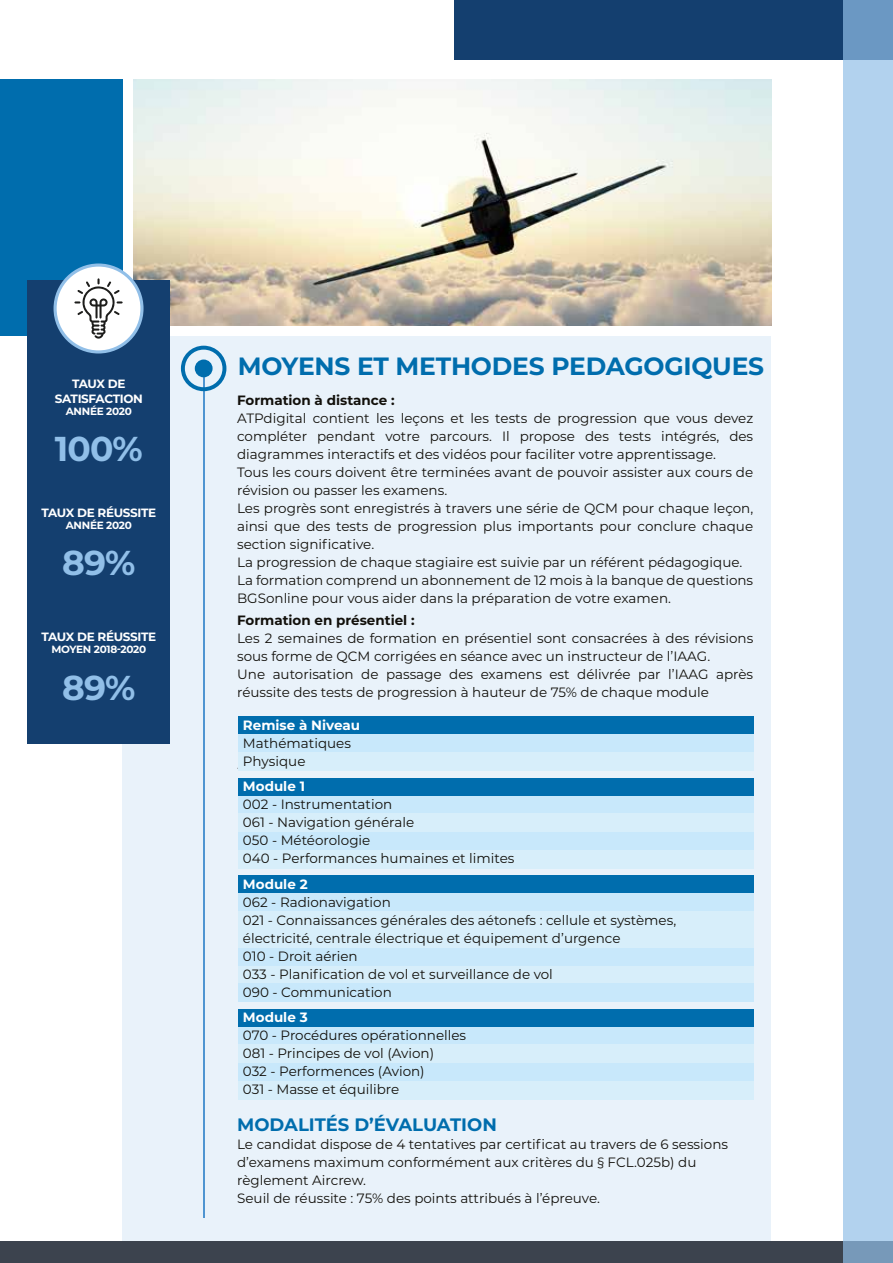
<style>
.page{position:relative;width:893px;height:1263px;background:#fff}
.page>*{position:absolute;margin:0;border:0;box-sizing:border-box;transform-origin:0 0}
.t1{font:700 34.5px "Montserrat";letter-spacing:-.025em;color:#91bfe8}
.t2{font:700 25.05px "Montserrat";letter-spacing:-.01em;color:#006dad}
.t3{font:700 18px "Montserrat";color:#006dad}
.t4{font:13.5px/18px "Montserrat";color:#12100b}
.t5{font:700 13.5px "Montserrat";color:#12100b}
.t6{font:700 13.5px "Montserrat";color:#fff}
.t7{font:700 12px/15px "Montserrat";letter-spacing:-.025em;color:#fff;text-align:center}
.t8{font:700 10.5px "Montserrat";letter-spacing:-.03em;color:#fff}
</style>
<div class="page">
<div style="left:455px;top:0;width:438px;height:59px;background:#143f6f"></div>
<div style="left:123px;top:336px;width:648px;height:905px;background:#e9f2fa"></div>
<div style="left:0;top:80px;width:123px;height:256px;background:#006dad"></div>
<div style="left:0;top:1241px;width:893px;height:22px;background:#3c434e"></div>
<div style="left:843px;top:0;width:50px;height:1263px;background:#b2d2ee"></div>
<hr style="left:203px;top:365px;width:2px;height:853px;background:#4f95d1">
<svg style="left:181px;top:346px;width:45px;height:45px"></svg>
<div style="left:195px;top:359px;width:18px;height:18px;background:#006dad;border-radius:50%"></div>
<img style="left:134px;top:80px;width:637px;height:246px">
<div style="left:27px;top:280px;width:143px;height:463px;background:#143f6f"></div>
<div style="left:55px;top:265px;width:87px;height:87px;background:#fff;border-radius:50%"></div>
<div style="left:54px;top:263px;width:90px;height:90px;border:3px solid #91bfe8;border-radius:50%"></div>
<svg style="left:74px;top:278px;width:49px;height:61px"></svg>
<div style="left:238px;top:1063px;width:515px;height:18px;background:#c8e8fb"></div>
<div style="left:238px;top:1081px;width:515px;height:18px;background:#d7eefa"></div>
<div style="left:238px;top:1026px;width:515px;height:19px;background:#c8e8fb"></div>
<div style="left:238px;top:1045px;width:515px;height:18px;background:#d7eefa"></div>
<div style="left:238px;top:1009px;width:515px;height:17px;background:#006dad"></div>
<div style="left:238px;top:965px;width:515px;height:18px;background:#d7eefa"></div>
<div style="left:238px;top:983px;width:515px;height:19px;background:#c8e8fb"></div>
<div style="left:238px;top:947px;width:515px;height:18px;background:#c8e8fb"></div>
<div style="left:238px;top:893px;width:515px;height:18px;background:#c8e8fb"></div>
<div style="left:238px;top:911px;width:515px;height:36px;background:#d7eefa"></div>
<div style="left:238px;top:875px;width:515px;height:18px;background:#006dad"></div>
<div style="left:238px;top:832px;width:515px;height:18px;background:#c8e8fb"></div>
<div style="left:238px;top:850px;width:515px;height:18px;background:#d7eefa"></div>
<div style="left:238px;top:795px;width:515px;height:19px;background:#c8e8fb"></div>
<div style="left:238px;top:814px;width:515px;height:18px;background:#d7eefa"></div>
<div style="left:238px;top:778px;width:515px;height:17px;background:#006dad"></div>
<div style="left:238px;top:734px;width:515px;height:18px;background:#c8e8fb"></div>
<div style="left:238px;top:752px;width:515px;height:19px;background:#d7eefa"></div>
<div style="left:238px;top:716px;width:515px;height:18px;background:#006dad"></div>
<p class="t7" style="left:55px;top:375px;width:90px">TAUX DE<br>SATISFACTION</p>
<p class="t8" style="left:66px;top:403px;width:68px">ANNÉE 2020</p>
<h1 class="t1" style="left:55px;top:424px;width:89px">100%</h1>
<p class="t7" style="left:41px;top:504px;width:116px">TAUX DE RÉUSSITE</p>
<p class="t8" style="left:66px;top:517px;width:68px">ANNÉE 2020</p>
<h1 class="t1" style="left:62px;top:538px;width:75px">89%</h1>
<p class="t7" style="left:41px;top:629px;width:116px">TAUX DE RÉUSSITE</p>
<p class="t8" style="left:51px;top:642px;width:96px">MOYEN 2018-2020</p>
<h1 class="t1" style="left:62px;top:662px;width:75px">89%</h1>
<h2 class="t2" style="left:238px;top:348px;width:528px">MOYENS ET METHODES PEDAGOGIQUES</h2>
<p class="t5" style="left:237px;top:390px;width:159px">Formation à distance :</p>
<p class="t4" style="left:237px;top:408px;width:518px">ATPdigital contient les leçons et les tests de progression que vous devez compléter pendant votre parcours. Il propose des tests intégrés, des diagrammes interactifs et des vidéos pour faciliter votre apprentissage.<br>Tous les cours doivent être terminées avant de pouvoir assister aux cours de révision ou passer les examens.<br>Les progrès sont enregistrés à travers une série de QCM pour chaque leçon, ainsi que des tests de progression plus importants pour conclure chaque section significative.<br>La progression de chaque stagiaire est suivie par un référent pédagogique.<br>La formation comprend un abonnement de 12 mois à la banque de questions BGSonline pour vous aider dans la préparation de votre examen.</p>
<p class="t5" style="left:237px;top:611px;width:179px">Formation en présentiel :</p>
<p class="t4" style="left:237px;top:629px;width:518px">Les 2 semaines de formation en présentiel sont consacrées à des révisions sous forme de QCM corrigées en séance avec un instructeur de l’IAAG.<br>Une autorisation de passage des examens est délivrée par l’IAAG après réussite des tests de progression à hauteur de 75% de chaque module</p>
<p class="t6" style="left:243px;top:715px;width:119px">Remise à Niveau</p>
<p class="t4" style="left:243px;top:734px;width:110px">Mathématiques<br>Physique</p>
<p class="t6" style="left:243px;top:777px;width:64px">Module 1</p>
<p class="t4" style="left:243px;top:795px;width:273px">002 - Instrumentation<br>061 - Navigation générale<br>050 - Météorologie<br>040 - Performances humaines et limites</p>
<p class="t6" style="left:243px;top:874px;width:66px">Module 2</p>
<p class="t4" style="left:243px;top:893px;width:435px">062 - Radionavigation<br>021 - Connaissances générales des aétonefs : cellule et systèmes, électricité, centrale électrique et équipement d’urgence<br>010 - Droit aérien<br>033 - Planification de vol et surveillance de vol<br>090 - Communication</p>
<p class="t6" style="left:243px;top:1008px;width:66px">Module 3</p>
<p class="t4" style="left:243px;top:1026px;width:225px">070 - Procédures opérationnelles<br>081 - Principes de vol (Avion)<br>032 - Performences (Avion)<br>031 - Masse et équilibre</p>
<p class="t4" style="left:237px;top:755px;width:4px">.</p>
<h3 class="t3" style="left:237px;top:1112px;width:261px">MODALITÉS D’ÉVALUATION</h3>
<p class="t4" style="left:237px;top:1135px;width:492px">Le candidat dispose de 4 tentatives par certificat au travers de 6 sessions d’examens maximum conformément aux critères du § FCL.025b) du règlement Aircrew.<br>Seuil de réussite : 75% des points attribués à l’épreuve.</p>
</div>
